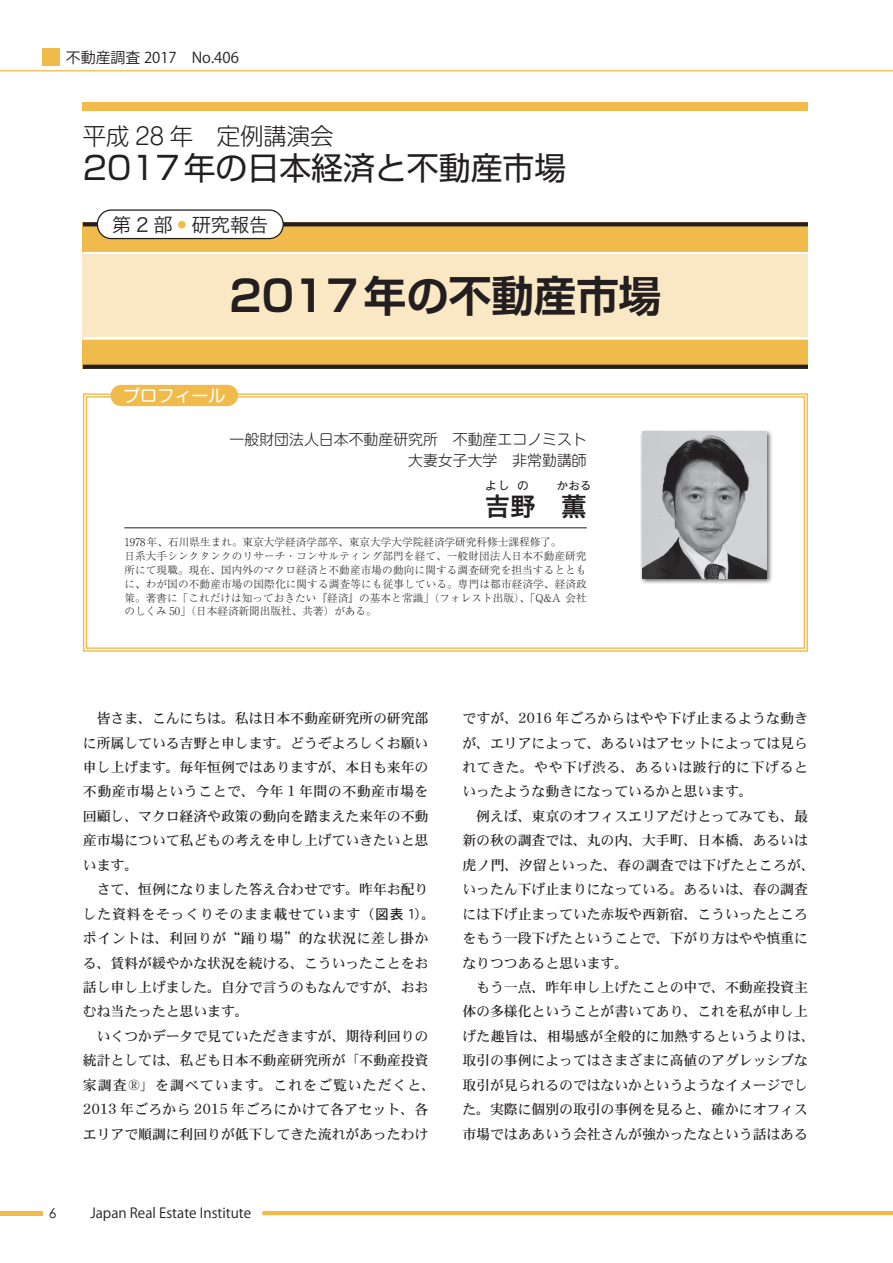
<style>
.page{position:relative;width:893px;height:1263px;background:#fff}
.page>*{position:absolute;margin:0;border:0;box-sizing:border-box;transform-origin:0 0}
.t1{font:700 42.45px "Shin Go Pro De";color:#231f20}
.t2{font:31.95px "Shin Go Pro";color:#231f20}
.t3{font:25.5px "Hira Kaku Pro W6";color:#231f20}
.t4{font:300 23.4px "Shin M Go Pro";color:#231f20}
.t5{font:19.2px "Hira Kaku Pro W3";color:#231f20}
.t6{font:16.95px "Shin M Go Pro";color:#fff}
.t7{font:300 14.85px/21.3px "Shin M Go Pro";color:#231f20;text-align:right}
.t8{font:14.85px "Koz Go Pro";color:#231f20}
.t9{font:13.8px/24.5px "DFHS Mincho W5 WINP RKSJ H";color:#231f20}
.t10{font:13.8px "Koz Go Pro";color:#231f20}
.t11{font:13.8px "Century Gothic";color:#231f20}
.t12{font:300 11.7px "Shin Go Pro";color:#231f20}
.t13{font:300 10.65px/13.8px "Ryumin Pro";letter-spacing:.01em;color:#231f20}
.s1{color:#f1bb4b}
.s2{font-family:"DFHS Gothic W5 WINP RKSJ H"}
.s3{font-family:"Ryumin Pro";font-weight:500}
</style>
<div class="page">
<hr style="left:0;top:1211px;width:43px;height:4px;background:#f1bb4b">
<hr style="left:262px;top:1211px;width:631px;height:4px;background:#f1bb4b">
<hr style="left:0;top:70px;width:893px;height:1px;background:#f1bb4b">
<div style="left:43px;top:49px;width:17px;height:17px;background:#f1bb4b"></div>
<svg style="left:82px;top:393px;width:726px;height:259px"></svg>
<div style="left:111px;top:385px;width:127px;height:21px;background:#f1bb4b;border-radius:11px"></div>
<hr style="left:124px;top:528px;width:463px;height:1px;background:#231f20">
<div style="left:83px;top:222px;width:725px;height:147px;background:#f1bb4b"></div>
<div style="left:83px;top:252px;width:725px;height:87px;background:#fae8c4"></div>
<div style="left:639px;top:429px;width:134px;height:156px;background:#231f20;opacity:.75"></div>
<img style="left:642px;top:432px;width:124px;height:146px">
<hr style="left:83px;top:337px;width:725px;height:2px;background:#fff">
<hr style="left:83px;top:252px;width:725px;height:2px;background:#fff">
<svg style="left:83px;top:365px;width:725px;height:4px;background:#272220"></svg>
<svg style="left:83px;top:222px;width:725px;height:4px;background:#2c2622"></svg>
<div style="left:83px;top:102px;width:725px;height:9px;background:#f1bb4b"></div>
<div style="left:97px;top:210px;width:186px;height:29px;background:#fff;border-radius:14px"></div>
<div style="left:97px;top:209px;width:187px;height:30px;border:1px solid #231f20;border-radius:14px"></div>
<p class="t8" style="left:66px;top:48px;width:174px">不動産調査 2017　No.406</p>
<h3 class="t4" style="left:83px;top:117px;width:252px">平成 28 年　定例講演会</h3>
<h2 class="t2" style="left:83px;top:142px;width:485px">2017年の日本経済と不動産市場</h2>
<h3 class="t5" style="left:112px;top:207px;width:158px">第 2 部<span class="s1">•</span>研究報告</h3>
<h1 class="t1" style="left:229px;top:261px;width:434px">2017年の不動産市場</h1>
<p class="t6" style="left:123px;top:382px;width:104px">プロフィール</p>
<p class="t7" style="left:230px;top:427px;width:359px">一般財団法人日本不動産研究所　不動産エコノミスト大妻女子大学　非常勤講師</p>
<h3 class="t3" style="left:485px;top:483px;width:53px">吉野</h3>
<p class="t12" style="left:485px;top:476px;width:26px">よし</p>
<p class="t12" style="left:517px;top:476px;width:13px">の</p>
<p class="t12" style="left:556px;top:476px;width:37px">かおる</p>
<h3 class="t3" style="left:561px;top:483px;width:27px">薫</h3>
<p class="t13" style="left:124px;top:534px;width:464px">1978年、石川県生まれ。東京大学経済学部卒、東京大学大学院経済学研究科修士課程修了。<br>日系大手シンクタンクのリサーチ・コンサルティング部門を経て、一般財団法人日本不動産研究所にて現職。現在、国内外のマクロ経済と不動産市場の動向に関する調査研究を担当するとともに、わが国の不動産市場の国際化に関する調査等にも従事している。専門は都市経済学、経済政策。著書に「これだけは知っておきたい『経済』の基本と常識」（フォレスト出版）、「Q&amp;A 会社のしくみ 50」（日本経済新聞出版社、共著）がある。</p>
<p class="t9" style="left:83px;top:706px;width:354px">　皆さま、こんにちは。私は日本不動産研究所の研究部に所属している吉野と申します。どうぞよろしくお願い申し上げます。毎年恒例ではありますが、本日も来年の不動産市場ということで、今年 1 年間の不動産市場を回顧し、マクロ経済や政策の動向を踏まえた来年の不動産市場について私どもの考えを申し上げていきたいと思います。<br>　さて、恒例になりました答え合わせです。昨年お配りした資料をそっくりそのまま載せています（<span class="s2">図表 1</span>）。ポイントは、利回りが“踊り場”的な状況に差し掛かる、賃料が緩やかな状況を続ける、こういったことをお話し申し上げました。自分で言うのもなんですが、おおむね当たったと思います。<br>　いくつかデータで見ていただきますが、期待利回りの統計としては、私ども日本不動産研究所が「不動産投資家調査<span class="s3">®</span>」を調べています。これをご覧いただくと、<br>2013 年ごろから 2015 年ごろにかけて各アセット、各エリアで順調に利回りが低下してきた流れがあったわけ</p>
<p class="t9" style="left:462px;top:706px;width:354px">ですが、2016 年ごろからはやや下げ止まるような動きが、エリアによって、あるいはアセットによっては見られてきた。やや下げ渋る、あるいは跛行的に下げるといったような動きになっているかと思います。<br>　例えば、東京のオフィスエリアだけとってみても、最新の秋の調査では、丸の内、大手町、日本橋、あるいは虎ノ門、汐留といった、春の調査では下げたところが、いったん下げ止まりになっている。あるいは、春の調査には下げ止まっていた赤坂や西新宿、こういったところをもう一段下げたということで、下がり方はやや慎重になりつつあると思います。<br>　もう一点、昨年申し上げたことの中で、不動産投資主体の多様化ということが書いてあり、これを私が申し上げた趣旨は、相場感が全般的に加熱するというよりは、取引の事例によってはさまざまに高値のアグレッシブな取引が見られるのではないかというようなイメージでした。実際に個別の取引の事例を見ると、確かにオフィス市場ではああいう会社さんが強かったなという話はある</p>
<p class="t11" style="left:49px;top:1203px;width:9px">6</p>
<p class="t10" style="left:90px;top:1204px;width:162px">Japan Real Estate Institute</p>
</div>
